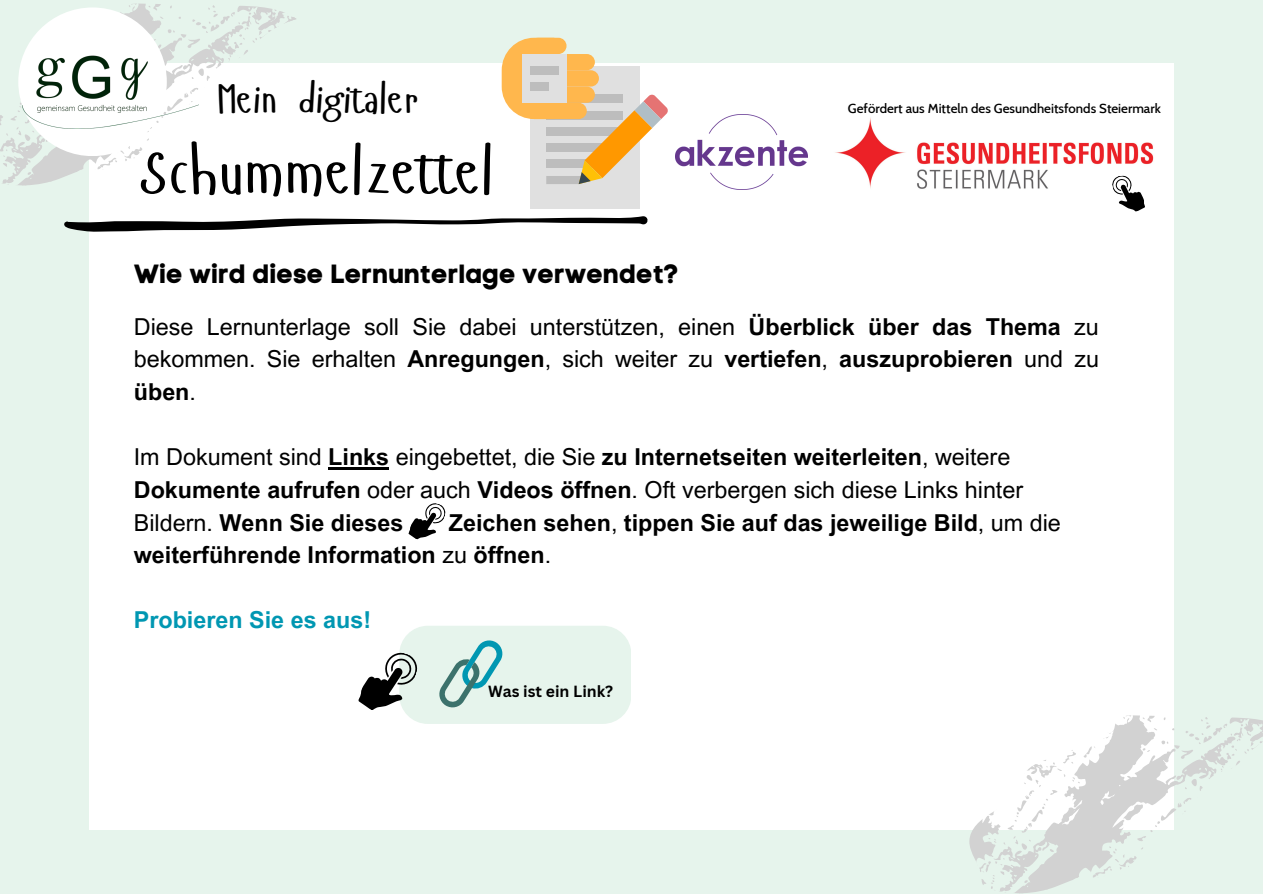
<style>
.page{position:relative;width:1263px;height:894px;background:#fff}
.page>*{position:absolute;margin:0;border:0;box-sizing:border-box;transform-origin:0 0}
.t1{font:63.6px "Hangyaboly";color:#000}
.t2{font:40.35px "Hangyaboly";color:#000}
.t3{font:26.25px "Code Pro Bold LC";color:#000}
.t4{font:23.4px/32.7px "Arial MT Pro";color:#000;text-align:justify}
.t5{font:700 23.4px/32.7px "Arial MT Pro";color:#000}
.t6{font:700 23.4px "Arial MT Pro";color:#0097b2}
.t7{font:700 15.75px "Canva Sans";color:#000}
.t8{font:500 13.2px "Cabin";color:#000}
.s1{font-weight:700}
.s2{font-weight:400}
</style>
<div class="page">
<div style="left:0;top:0;width:1263px;height:893px;background:#e6f4ec"></div>
<div style="left:89px;top:63px;width:1085px;height:766px;background:#fff"></div>
<svg style="left:249px;top:6px;width:47px;height:37px"></svg>
<svg style="left:120px;top:4px;width:129px;height:157px"></svg>
<svg style="left:0;top:102px;width:117px;height:84px"></svg>
<svg style="left:969px;top:715px;width:294px;height:177px"></svg>
<svg style="left:64px;top:216px;width:584px;height:16px"></svg>
<hr style="left:328px;top:467px;width:61px;height:2px;background:#000">
<div style="left:530px;top:66px;width:109px;height:142px;background:#e0e0e0"></div>
<svg style="left:502px;top:38px;width:166px;height:146px"></svg>
<div style="left:530px;top:38px;width:36px;height:16px;background:#ffb74d;border-radius:8px"></div>
<div style="left:522px;top:54px;width:44px;height:49px;background:#e0e0e0"></div>
<div style="left:530px;top:66px;width:28px;height:8px;background:#bdbdbd"></div>
<div style="left:530px;top:82px;width:19px;height:9px;background:#bdbdbd"></div>
<img style="left:675px;top:114px;width:133px;height:76px">
<div style="left:18px;top:7px;width:149px;height:149px;background:#fff;border-radius:50%"></div>
<img style="left:23px;top:36px;width:175px;height:92px">
<svg style="left:408px;top:503px;width:38px;height:37px"></svg>
<div style="left:399px;top:625px;width:232px;height:98px;background:#e6f4ec;border-radius:29px"></div>
<svg style="left:439px;top:640px;width:64px;height:68px"></svg>
<svg style="left:358px;top:648px;width:60px;height:64px"></svg>
<img style="left:835px;top:117px;width:319px;height:72px">
<svg style="left:1111px;top:174px;width:35px;height:38px"></svg>
<h1 class="t2" style="left:217px;top:74px;width:202px">Mein digitaler</h1>
<h1 class="t1" style="left:141px;top:131px;width:354px">Schummelzettel</h1>
<p class="t3" style="left:134px;top:258px;width:547px">Wie wird diese Lernunterlage verwendet?</p>
<h4 class="t8" style="left:848px;top:100px;width:314px">Gefördert aus Mitteln des Gesundheitsfonds Steiermark</h4>
<p class="t4" style="left:134px;top:313px;width:967px">Diese Lernunterlage soll Sie dabei unterstützen, einen <span class="s1">Überblick über das Thema</span> zu bekommen. Sie erhalten <span class="s1">Anregungen</span>, sich weiter zu <span class="s1">vertiefen</span>, <span class="s1">auszuprobieren</span> und zu <span class="s1">üben</span>.</p>
<p class="t4" style="left:134px;top:443px;width:891px;text-align:left">Im Dokument sind <span class="s1">Links</span> eingebettet, die Sie <span class="s1">zu Internetseiten weiterleiten</span>, weitere<br><span class="s1">Dokumente aufrufen</span> oder auch <span class="s1">Videos öffnen</span>. Oft verbergen sich diese Links hinter<br>Bildern. <span class="s1">Wenn Sie dieses</span></p>
<p class="t5" style="left:134px;top:508px;width:928px;text-indent:315px">Zeichen sehen<span class="s2">,</span> tippen Sie auf das jeweilige Bild<span class="s2">, um die </span>weiterführende Information <span class="s2">zu</span> öffnen<span class="s2">.</span></p>
<p class="t6" style="left:134px;top:611px;width:239px">Probieren Sie es aus!</p>
<p class="t7" style="left:488px;top:680px;width:127px">Was ist ein Link?</p>
</div>
